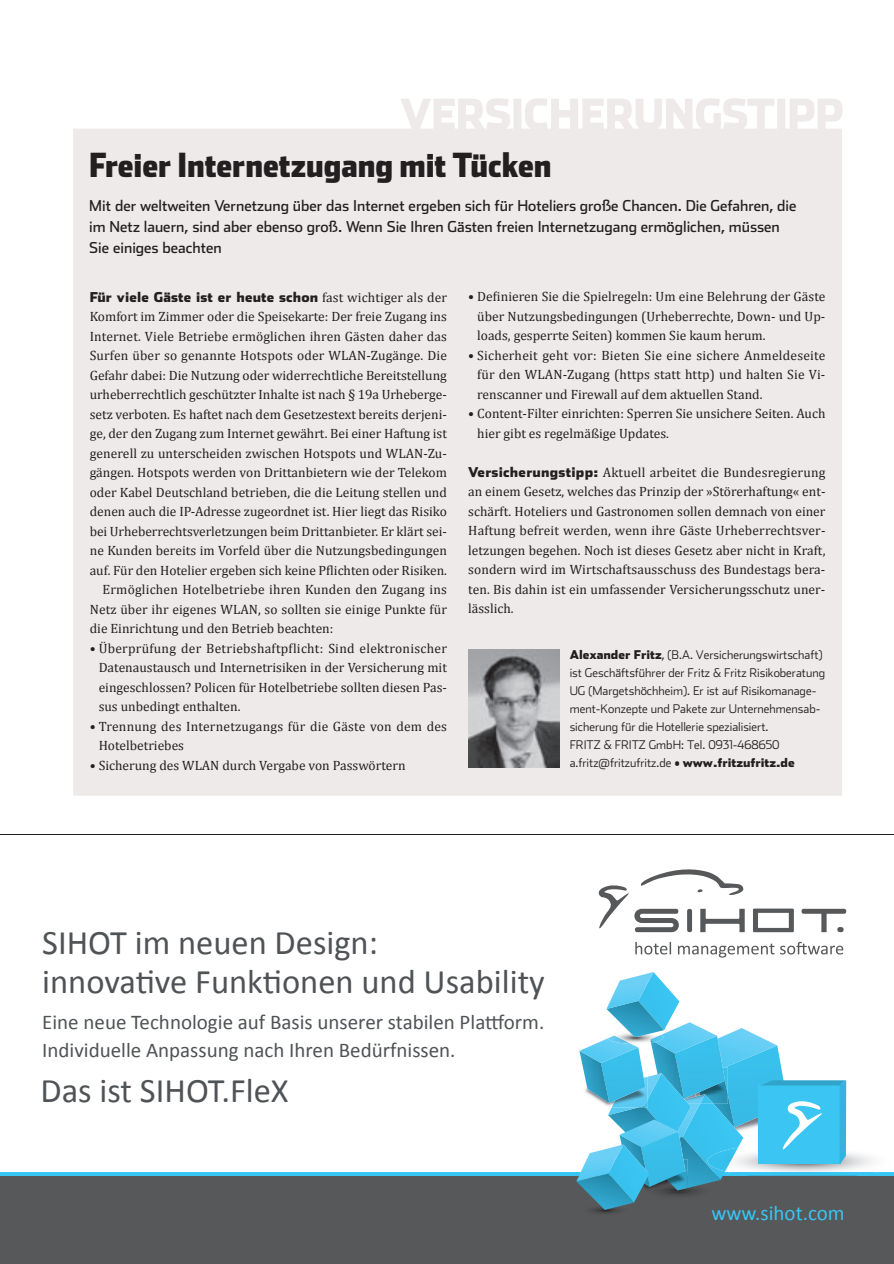
<style>
.page{position:relative;width:894px;height:1264px;background:#fff}
.page>*{position:absolute;margin:0;border:0;box-sizing:border-box;transform-origin:0 0}
.t1{font:34.5px/39px "Calibri";color:#4f5355}
.t2{font:900 33px "Stainless Cond";color:#231f20}
.t3{font:21px/28.7px "Calibri";color:#4f5355}
.t4{font:21px "Calibri";color:#38c6f4}
.t5{font:15px/21px "Stainless";color:#231f20}
.t6{font:13.5px/19.5px "Cambria";color:#231f20;text-align:justify}
.t7{font:900 13.5px "Stainless";letter-spacing:.01em;color:#231f20}
.t8{font:300 12px/18px "Stainless";color:#231f20}
.s1{font-family:"Cambria";font-weight:400}
.s2{font-family:"Stainless";font-weight:900}
.s3{font-weight:900}
</style>
<div class="page">
<div style="left:73px;top:98px;width:769px;height:698px;background:#edeae9"></div>
<img style="left:468px;top:650px;width:92px;height:117px">
<div style="left:0;top:1175px;width:894px;height:89px;background:#57585a"></div>
<hr style="left:0;top:1172px;width:894px;height:3px;background:#38c6f4">
<div style="left:801px;top:909px;width:45px;height:5px;background:#57585a;border-radius:2px"></div>
<svg style="left:598px;top:869px;width:245px;height:88px"></svg>
<svg style="left:576px;top:972px;width:318px;height:242px"></svg>
<hr style="left:0;top:834px;width:894px;height:1px;background:#231f20">
<h2 class="t2" style="left:89px;top:144px;width:464px">Freier Internetzugang mit Tücken</h2>
<p class="t5" style="left:89px;top:194px;width:709px">Mit der weltweiten Vernetzung über das Internet ergeben sich für Hoteliers große Chancen. Die Gefahren, die im Netz lauern, sind aber ebenso groß. Wenn Sie Ihren Gästen freien Internetzugang ermöglichen, müssen<br>Sie einiges beachten</p>
<p class="t7" style="left:90px;top:288px;width:359px">Für viele Gäste ist er heute schon <span class="s1">fast wichtiger als der</span></p>
<p class="t6" style="left:90px;top:307px;width:359px">Komfort im Zimmer oder die Speisekarte: Der freie Zugang ins</p>
<p class="t6" style="left:90px;top:326px;width:359px">Internet. Viele Betriebe ermöglichen ihren Gästen daher das</p>
<p class="t6" style="left:90px;top:346px;width:359px">Surfen über so genannte Hotspots oder WLAN-Zugänge. Die</p>
<p class="t6" style="left:90px;top:365px;width:359px">Gefahr dabei: Die Nutzung oder widerrechtliche Bereitstellung</p>
<p class="t6" style="left:90px;top:385px;width:359px">urheberrechtlich geschützter Inhalte ist nach § 19a Urheberge-</p>
<p class="t6" style="left:90px;top:404px;width:359px">setz verboten. Es haftet nach dem Gesetzestext bereits derjeni-</p>
<p class="t6" style="left:90px;top:424px;width:359px">ge, der den Zugang zum Internet gewährt. Bei einer Haftung ist</p>
<p class="t6" style="left:90px;top:443px;width:359px">generell zu unterscheiden zwischen Hotspots und WLAN-Zu-</p>
<p class="t6" style="left:90px;top:463px;width:359px">gängen. Hotspots werden von Drittanbietern wie der Telekom</p>
<p class="t6" style="left:90px;top:482px;width:359px">oder Kabel Deutschland betrieben, die die Leitung stellen und</p>
<p class="t6" style="left:90px;top:502px;width:359px">denen auch die IP-Adresse zugeordnet ist. Hier liegt das Risiko</p>
<p class="t6" style="left:90px;top:521px;width:359px">bei Urheberrechtsverletzungen beim Drittanbieter. Er klärt sei-</p>
<p class="t6" style="left:90px;top:541px;width:359px">ne Kunden bereits im Vorfeld über die Nutzungsbedingungen</p>
<p class="t6" style="left:90px;top:560px;width:359px">auf. Für den Hotelier ergeben sich keine Pflichten oder Risiken.</p>
<p class="t6" style="left:102px;top:580px;width:346px">Ermöglichen Hotelbetriebe ihren Kunden den Zugang ins</p>
<p class="t6" style="left:90px;top:599px;width:359px">Netz über ihr eigenes WLAN, so sollten sie einige Punkte für</p>
<p class="t6" style="left:90px;top:619px;width:245px">die Einrichtung und den Betrieb beachten:</p>
<p class="t6" style="left:99px;top:638px;width:350px;text-indent:-9px">• Überprüfung der Betriebshaftpflicht: Sind elektronischer Datenaustausch und Internetrisiken in der Versicherung mit eingeschlossen? Policen für Hotelbetriebe sollten diesen Pas&shy;sus unbedingt enthalten.</p>
<p class="t6" style="left:99px;top:716px;width:350px;text-indent:-9px">• Trennung des Internetzugangs für die Gäste von dem des<br>Hotelbetriebes</p>
<p class="t6" style="left:90px;top:755px;width:317px">• Sicherung des WLAN durch Vergabe von Passwörtern</p>
<p class="t6" style="left:477px;top:287px;width:350px;text-indent:-9px">• Definieren Sie die Spielregeln: Um eine Belehrung der Gäste über Nutzungsbedingungen (Urheberrechte, Down- und Up&shy;loads, gesperrte Seiten) kommen Sie kaum herum.</p>
<p class="t6" style="left:477px;top:345px;width:350px;text-indent:-9px">• Sicherheit geht vor: Bieten Sie eine sichere Anmeldeseite für den WLAN-Zugang (https statt http) und halten Sie Vi&shy;renscanner und Firewall auf dem aktuellen Stand.</p>
<p class="t6" style="left:477px;top:404px;width:350px;text-indent:-9px">• Content-Filter einrichten: Sperren Sie unsichere Seiten. Auch hier gibt es regelmäßige Updates.</p>
<p class="t6" style="left:468px;top:462px;width:359px"><span class="s2">Versicherungstipp:</span> Aktuell arbeitet die Bundesregierung an einem Gesetz, welches das Prinzip der »Störerhaftung« ent&shy;schärft. Hoteliers und Gastronomen sollen demnach von einer Haftung befreit werden, wenn ihre Gäste Urheberrechtsver&shy;letzungen begehen. Noch ist dieses Gesetz aber nicht in Kraft, sondern wird im Wirtschaftsausschuss des Bundestags bera&shy;ten. Bis dahin ist ein umfassender Versicherungsschutz uner&shy;lässlich.</p>
<p class="t8" style="left:570px;top:646px;width:257px"><span class="s3">Alexander Fritz</span>, (B.A. Versicherungswirtschaft) ist Geschäftsführer der Fritz &amp; Fritz Risikoberatung UG (Margetshöchheim). Er ist auf Risikomanage&shy;ment-Konzepte und Pakete zur Unternehmensab&shy;sicherung für die Hotellerie spezialisiert.<br>FRITZ &amp; FRITZ GmbH: Tel. 0931-468650 a.fritz@fritzufritz.de • <span class="s3">www.fritzufritz.de</span></p>
<h1 class="t1" style="left:42px;top:923px;width:504px">SIHOT im neuen Design:<br>innovative Funktionen und Usability</h1>
<h3 class="t3" style="left:42px;top:1007px;width:504px">Eine neue Technologie auf Basis unserer stabilen Plattform.<br>Individuelle Anpassung nach Ihren Bedürfnissen.</h3>
<h1 class="t1" style="left:41px;top:1071px;width:250px">Das ist SIHOT.FleX</h1>
<h3 class="t4" style="left:711px;top:1199px;width:135px">www.sihot.com</h3>
</div>
